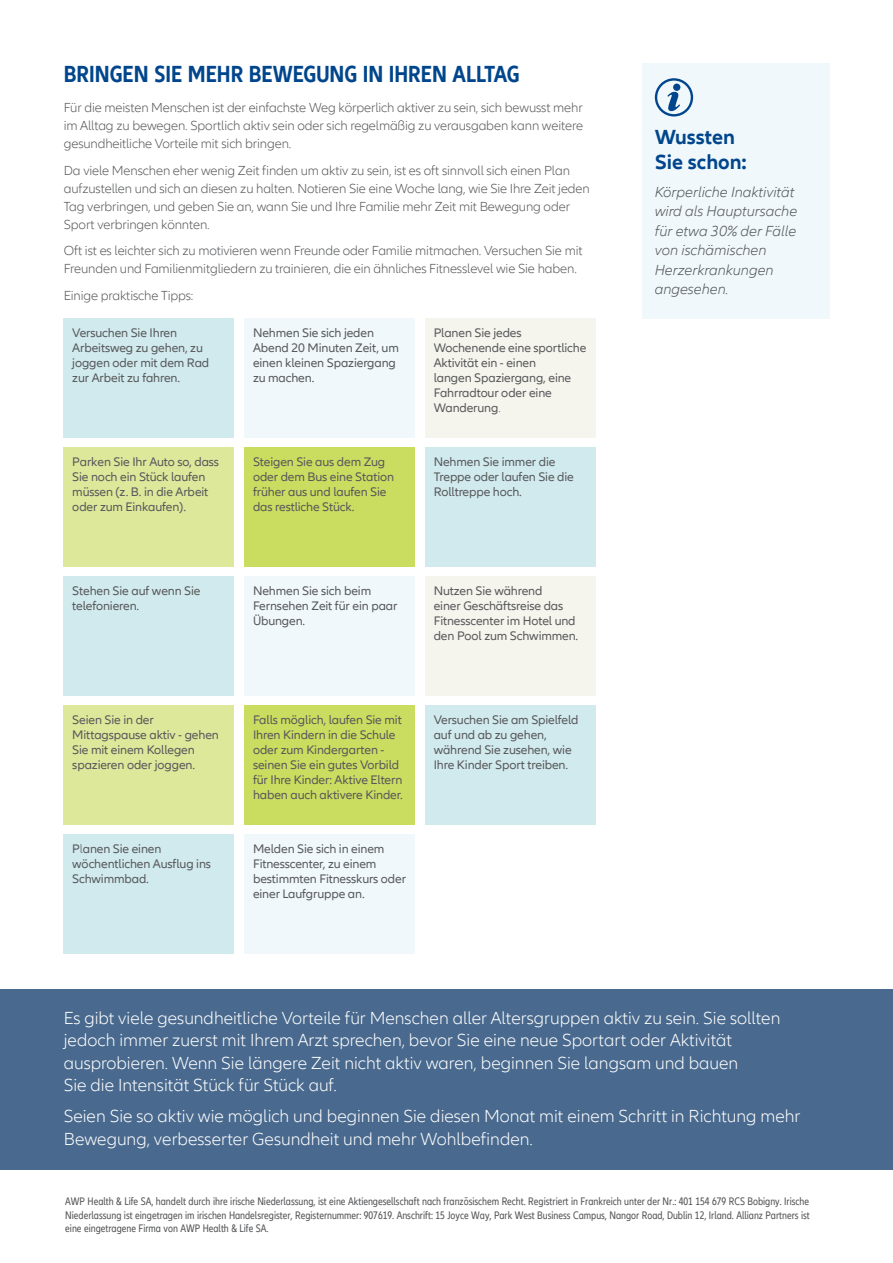
<style>
.page{position:relative;width:893px;height:1263px;background:#fff}
.page>*{position:absolute;margin:0;border:0;box-sizing:border-box;transform-origin:0 0}
.t1{font:700 condensed 24px "Allianz Neo";color:#01468c}
.t2{font:700 21px/25.2px "Allianz Neo";color:#01468c}
.t3{font:300 18px/22.5px "Allianz Neo";color:#fff}
.t4{font:italic 300 15px/19.5px "Allianz Neo";color:#57585a}
.t5{font:300 13.5px/18px "Allianz Neo";letter-spacing:-.01em;color:#57585a}
.t6{font:12.75px/15px "Allianz Neo";letter-spacing:-.01em;color:#57585a}
.t7{font:condensed 11.25px/13.5px "Allianz Neo";color:#57585a;text-align:justify}
.s1{font-weight:300}
</style>
<div class="page">
<div style="left:0;top:989px;width:893px;height:180px;background:#496a8e"></div>
<div style="left:642px;top:64px;width:187px;height:255px;background:#f0f8fc"></div>
<svg style="left:655px;top:78px;width:38px;height:38px"></svg>
<div style="left:64px;top:319px;width:170px;height:119px;background:#d1eaee"></div>
<div style="left:64px;top:577px;width:170px;height:119px;background:#d1eaee"></div>
<div style="left:64px;top:834px;width:170px;height:119px;background:#d1eaee"></div>
<div style="left:64px;top:448px;width:170px;height:119px;background:#dde89b"></div>
<div style="left:64px;top:705px;width:170px;height:119px;background:#dde89b"></div>
<div style="left:244px;top:319px;width:171px;height:119px;background:#f0f8fc"></div>
<div style="left:244px;top:577px;width:171px;height:119px;background:#f0f8fc"></div>
<div style="left:244px;top:834px;width:171px;height:119px;background:#f0f8fc"></div>
<div style="left:244px;top:448px;width:171px;height:119px;background:#cbdd60"></div>
<div style="left:244px;top:705px;width:171px;height:119px;background:#cbdd60"></div>
<div style="left:425px;top:319px;width:170px;height:119px;background:#f5f5ed"></div>
<div style="left:425px;top:577px;width:170px;height:119px;background:#f5f5ed"></div>
<div style="left:425px;top:448px;width:170px;height:119px;background:#d1eaee"></div>
<div style="left:425px;top:705px;width:170px;height:119px;background:#d1eaee"></div>
<h1 class="t1" style="left:64px;top:60px;width:457px">BRINGEN SIE MEHR BEWEGUNG IN IHREN ALLTAG</h1>
<p class="t5" style="left:64px;top:99px;width:521px;text-align:justify">Für die meisten Menschen ist der einfachste Weg körperlich aktiver zu sein, sich bewusst mehr im Alltag zu bewegen. Sportlich aktiv sein oder sich regelmäßig zu verausgaben kann weitere gesundheitliche Vorteile mit sich bringen.</p>
<p class="t5" style="left:64px;top:162px;width:528px">Da viele Menschen eher wenig Zeit finden um aktiv zu sein, ist es oft sinnvoll sich einen Plan aufzustellen und sich an diesen zu halten. Notieren Sie eine Woche lang, wie Sie Ihre Zeit jeden Tag verbringen, und geben Sie an, wann Sie und Ihre Familie mehr Zeit mit Bewegung oder Sport verbringen könnten.</p>
<p class="t5" style="left:64px;top:242px;width:520px">Oft ist es leichter sich zu motivieren wenn Freunde oder Familie mitmachen. Versuchen Sie mit<br>Freunden und Familienmitgliedern zu trainieren, die ein ähnliches Fitnesslevel wie Sie haben.</p>
<p class="t5" style="left:64px;top:287px;width:131px">Einige praktische Tipps:</p>
<p class="t6" style="left:72px;top:326px;width:138px">Versuchen Sie Ihren<br>Arbeitsweg zu gehen, zu joggen oder mit dem Rad zur Arbeit zu fahren.</p>
<p class="t6" style="left:72px;top:455px;width:148px">Parken Sie Ihr Auto so, dass<br>Sie noch ein Stück laufen müssen (z. B. in die Arbeit oder zum Einkaufen).</p>
<p class="t6" style="left:72px;top:583px;width:130px">Stehen Sie auf wenn Sie telefonieren.</p>
<p class="t6" style="left:72px;top:712px;width:148px">Seien Sie in der<br>Mittagspause aktiv - gehen<br>Sie mit einem Kollegen spazieren oder joggen.</p>
<p class="t6" style="left:72px;top:841px;width:140px">P<span class="s1">l</span>anen Sie einen wöchentlichen Ausflug ins<br>Schwimmbad.</p>
<p class="t6" style="left:253px;top:326px;width:147px">Nehmen Sie sich jeden<br>Abend 20 Minuten Zeit, um einen kleinen Spaziergang zu machen.</p>
<p class="t6" style="left:253px;top:455px;width:143px">Steigen Sie aus dem Zug oder dem Bus eine Station früher aus und laufen Sie das restliche Stück.</p>
<p class="t6" style="left:434px;top:326px;width:154px">Planen Sie jedes<br>Wochenende eine sportliche<br>Aktivität ein - einen<br>langen Spaziergang, eine<br>Fahrradtour oder eine<br>Wanderung<span class="s1">.</span></p>
<p class="t6" style="left:434px;top:455px;width:142px">Nehmen Sie immer die<br>Treppe oder laufen Sie die<br>Rolltreppe hoch.</p>
<p class="t6" style="left:253px;top:583px;width:146px">Nehmen Sie sich beim<br>Fernsehen Zeit für ein paar<br>Übungen.</p>
<p class="t6" style="left:434px;top:583px;width:146px">Nutzen Sie während<br>einer Geschäftsreise das<br>Fitnesscenter im Hotel und den Pool zum Schwimmen.</p>
<p class="t6" style="left:253px;top:712px;width:151px">Falls möglich, laufen Sie mit<br>Ihren Kindern in die Schule oder zum Kindergarten - seinen Sie ein gutes Vorbild für Ihre Kinder: Aktive Eltern haben auch aktivere Kinder.</p>
<p class="t6" style="left:253px;top:841px;width:155px">Melden Sie sich in einem<br>Fitnesscenter, zu einem bestimmten Fitnesskurs oder einer Laufgruppe an.</p>
<p class="t6" style="left:434px;top:712px;width:146px">Versuchen Sie am Spielfeld auf und ab zu gehen, während Sie zusehen, wie<br>Ihre Kinder Sport treiben.</p>
<h2 class="t2" style="left:655px;top:124px;width:94px">Wussten<br>Sie schon:</h2>
<p class="t4" style="left:655px;top:183px;width:144px">Körperliche Inaktivität wird als Hauptursache für etwa 30% der Fälle von ischämischen<br>Herzerkrankungen angesehen.</p>
<p class="t3" style="left:64px;top:1007px;width:718px">Es gibt viele gesundheitliche Vorteile für Menschen aller Altersgruppen aktiv zu sein. Sie sollten jedoch immer zuerst mit Ihrem Arzt sprechen, bevor Sie eine neue Sportart oder Aktivität ausprobieren. Wenn Sie längere Zeit nicht aktiv waren, beginnen Sie langsam und bauen<br>Sie die Intensität Stück für Stück auf.</p>
<h3 class="t3" style="left:64px;top:1105px;width:738px">Seien Sie so aktiv wie möglich und beginnen Sie diesen Monat mit einem Schritt in Richtung mehr<br>Bewegung, verbesserter Gesundheit und mehr Wohlbefinden.</h3>
<p class="t7" style="left:65px;top:1195px;width:746px">AWP Health &amp; Life SA, handelt durch ihre irische Niederlassung, ist eine Aktiengesellschaft nach französischem Recht. Registriert in Frankreich unter der Nr.: 401 154 679 RCS Bobigny. Irische Niederlassung ist eingetragen im irischen Handelsregister, Registernummer: 907619. Anschrift: 15 Joyce Way, Park West Business Campus, Nangor Road, Dublin 12, Irland. Allianz Partners ist eine eingetragene Firma von AWP Health &amp; Life SA.</p>
</div>
